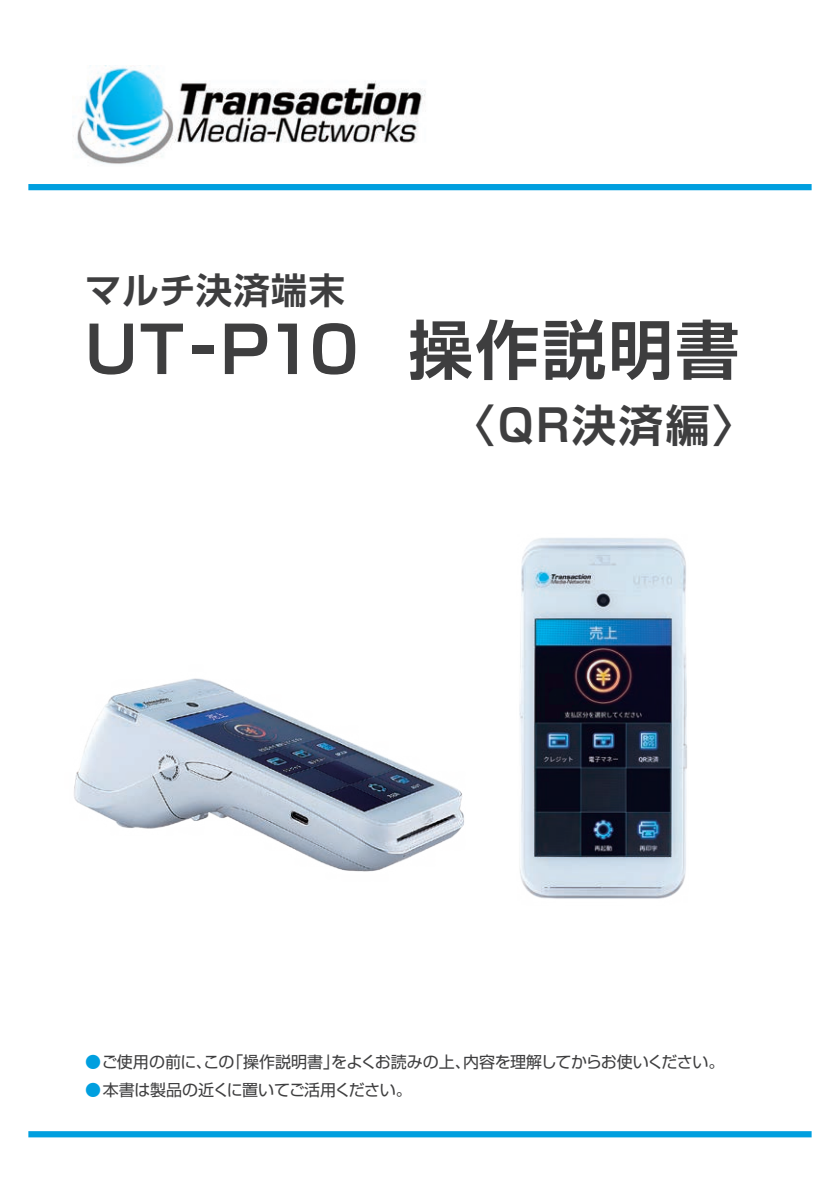
<style>
.page{position:relative;width:840px;height:1191px;background:#fff}
.page>*{position:absolute;margin:0;border:0;box-sizing:border-box;transform-origin:0 0}
.t1{font:700 64px "Shin Go Pr 6 De";letter-spacing:.04em;color:#3e3e3f}
.t2{font:700 44px "Shin Go Pr 6 De";letter-spacing:.06em;color:#3e3e3f}
.t3{font:700 36px "Shin Go Pr 6 De";letter-spacing:.04em;color:#3e3e3f}
.t4{font:16px "Shin Go Pr 6";letter-spacing:-.025em;color:#3e3e3f}
.t5{font:16px "Shin Go Pr 6";color:#3e3e3f}
.s1{font-family:"Shin Go Pr 6";font-weight:500}
.s2{color:#009fdf}
</style>
<div class="page">
<img style="left:73px;top:65px;width:353px;height:99px">
<img style="left:74px;top:678px;width:367px;height:194px">
<img style="left:441px;top:538px;width:246px;height:361px">
<div style="left:28px;top:1131px;width:783px;height:6px;background:#009fdf"></div>
<div style="left:28px;top:184px;width:783px;height:6px;background:#009fdf"></div>
<h3 class="t3" style="left:85px;top:260px;width:261px">マルチ決済端末</h3>
<h1 class="t1" style="left:85px;top:297px;width:100px">UT</h1>
<h1 class="t1" style="left:190px;top:294px;width:80px">P-</h1>
<h1 class="t1" style="left:266px;top:297px;width:94px">10</h1>
<h1 class="t1" style="left:408px;top:297px;width:332px">操作説明書</h1>
<h2 class="t2" style="left:450px;top:389px;width:307px"><span class="s1">〈</span>QR決済編<span class="s1">〈</span></h2>
<p class="t4" style="left:227px;top:1048px;width:113px">「操作説明書」</p>
<p class="t5" style="left:85px;top:1048px;width:151px"><span class="s2">●</span>ご使用の前にこの</p>
<p class="t4" style="left:463px;top:1048px;width:263px">内容を理解してからお使いください。</p>
<p class="t4" style="left:331px;top:1048px;width:141px">をよくお読みの上、</p>
<p class="t4" style="left:196px;top:1048px;width:17px">、</p>
<p class="t4" style="left:85px;top:1076px;width:328px"><span class="s2">●</span>本書は製品の近くに置いてご活用ください。</p>
</div>
